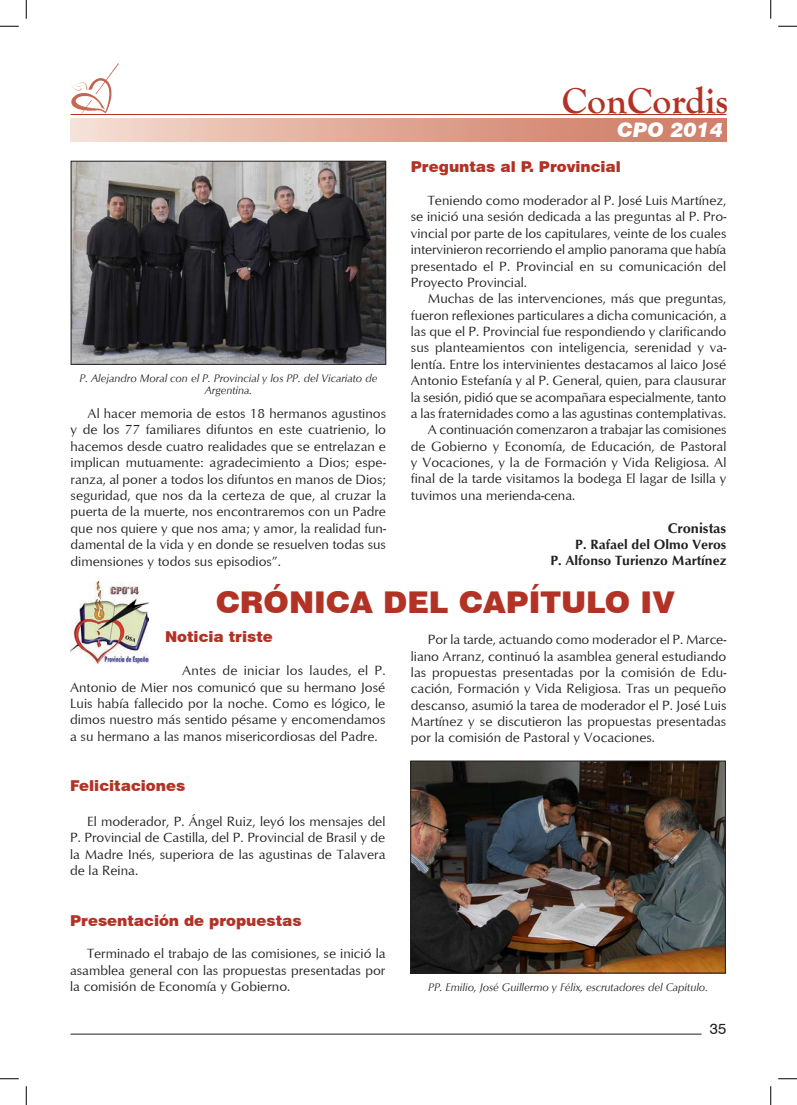
<style>
.page{position:relative;width:797px;height:1105px;background:#fff}
.page>*{position:absolute;margin:0;border:0;box-sizing:border-box;transform-origin:0 0}
.t1{font:700 37.5px "Goudy Old Style T";color:#b23326}
.TITULO{font:900 30px "Swiss 721 BT";color:#b23326}
.Subtítulo_1{font:italic 900 20px "Swiss 721 BT";color:#fff}
.ENTRADILLAS_ROJAS{font:900 15px "Swiss 721 BT";color:#b23326}
.t2{font:15px "Swiss 721 BT";color:#231f20}
.AUTOR{font:700 14.38px "Optimum";color:#231f20}
.GENERAL{font:13.75px/16.4px "Optimum";color:#231f20;text-align:justify}
.AUTOR-2{font:700 13.75px "Optimum";color:#231f20}
.PIE_FOTO{font:italic 11.25px/12.5px "Optimum";color:#231f20;text-align:center}
</style>
<div class="page">
<hr style="left:71px;top:1034px;width:630px;height:1px;background:#231f20">
<hr style="left:71px;top:114px;width:655px;height:1px;background:#b23326">
<img style="left:71px;top:63px;width:48px;height:51px">
<img style="left:73px;top:163px;width:311px;height:200px">
<div style="left:71px;top:161px;width:315px;height:204px;border:1px solid #231f20"></div>
<img style="left:412px;top:763px;width:311px;height:208px">
<div style="left:410px;top:761px;width:315px;height:212px;border:1px solid #231f20"></div>
<img style="left:70px;top:581px;width:78px;height:83px">
<svg style="left:0;top:25px;width:19px;height:2px"></svg>
<svg style="left:778px;top:25px;width:19px;height:2px"></svg>
<svg style="left:0;top:1078px;width:19px;height:1px"></svg>
<svg style="left:778px;top:1078px;width:19px;height:1px"></svg>
<svg style="left:25px;top:0;width:2px;height:19px"></svg>
<svg style="left:25px;top:1086px;width:2px;height:19px"></svg>
<svg style="left:770px;top:0;width:1px;height:19px"></svg>
<svg style="left:770px;top:1086px;width:1px;height:19px"></svg>
<p class="t1" style="left:562px;top:80px;width:168px">ConCordis</p>
<p class="PIE_FOTO" style="left:79px;top:372px;width:299px">P. Alejandro Moral con el P. Provincial y los PP. del Vicariato de<br>Argentina.</p>
<p class="GENERAL" style="left:71px;top:405px;width:317px;text-indent:17px">Al hacer memoria de estos 18 hermanos agustinos y de los 77 familiares difuntos en este cuatrienio, lo hacemos desde cuatro realidades que se entrelazan e implican mutuamente: agradecimiento a Dios; espe&shy;ranza, al poner a todos los difuntos en manos de Dios; seguridad, que nos da la certeza de que, al cruzar la puerta de la muerte, nos encontraremos con un Padre que nos quiere y que nos ama; y amor, la realidad fun&shy;damental de la vida y en donde se resuelven todas sus dimensiones y todos sus episodios”.</p>
<p class="Subtítulo_1" style="left:617px;top:118px;width:107px">CPO 2014</p>
<p class="ENTRADILLAS_ROJAS" style="left:411px;top:158px;width:212px">Preguntas al P. Provincial</p>
<p class="GENERAL" style="left:411px;top:192px;width:317px;text-indent:17px">Teniendo como moderador al P. José Luis Martínez, se inició una sesión dedicada a las preguntas al P. Pro&shy;vincial por parte de los capitulares, veinte de los cuales intervinieron recorriendo el amplio panorama que había presentado el P. Provincial en su comunicación del Proyecto Provincial.</p>
<p class="GENERAL" style="left:411px;top:290px;width:317px;text-indent:17px">Muchas de las intervenciones, más que preguntas, fueron reflexiones particulares a dicha comunicación, a las que el P. Provincial fue respondiendo y clarificando sus planteamientos con inteligencia, serenidad y va&shy;lentía. Entre los intervinientes destacamos al laico José Antonio Estefanía y al P. General, quien, para clausurar la sesión, pidió que se acompañara especialmente, tanto a las fraternidades como a las agustinas contemplativas.</p>
<p class="GENERAL" style="left:411px;top:421px;width:317px;text-indent:17px">A continuación comenzaron a trabajar las comisiones de Gobierno y Economía, de Educación, de Pastoral y Vocaciones, y la de Formación y Vida Religiosa. Al final de la tarde visitamos la bodega El lagar de Isilla y tuvimos una merienda-cena.</p>
<p class="AUTOR" style="left:667px;top:519px;width:60px">Cronistas</p>
<p class="AUTOR-2" style="left:575px;top:536px;width:153px">P. Rafael del Olmo Veros</p>
<p class="AUTOR-2" style="left:550px;top:553px;width:177px">P. Alfonso Turienzo Martínez</p>
<p class="TITULO" style="left:216px;top:584px;width:461px">CRÓNICA DEL CAPÍTULO IV</p>
<p class="ENTRADILLAS_ROJAS" style="left:165px;top:628px;width:109px">Noticia triste</p>
<p class="GENERAL" style="left:70px;top:662px;width:317px;text-indent:112px">Antes de iniciar los laudes, el P.<br>Antonio de Mier nos comunicó que su hermano José Luis había fallecido por la noche. Como es lógico, le dimos nuestro más sentido pésame y encomendamos a su hermano a las manos misericordiosas del Padre.</p>
<p class="ENTRADILLAS_ROJAS" style="left:70px;top:777px;width:117px">Felicitaciones</p>
<p class="GENERAL" style="left:70px;top:812px;width:317px;text-indent:17px">El moderador, P. Ángel Ruiz, leyó los mensajes del P. Provincial de Castilla, del P. Provincial de Brasil y de la Madre Inés, superiora de las agustinas de Talavera de la Reina.</p>
<p class="ENTRADILLAS_ROJAS" style="left:70px;top:911px;width:233px">Presentación de propuestas</p>
<p class="GENERAL" style="left:70px;top:945px;width:317px;text-indent:17px">Terminado el trabajo de las comisiones, se inició la asamblea general con las propuestas presentadas por la comisión de Economía y Gobierno.</p>
<p class="GENERAL" style="left:411px;top:631px;width:317px;text-indent:17px">Por la tarde, actuando como moderador el P. Marce&shy;liano Arranz, continuó la asamblea general estudiando las propuestas presentadas por la comisión de Edu&shy;cación, Formación y Vida Religiosa. Tras un pequeño descanso, asumió la tarea de moderador el P. José Luis Martínez y se discutieron las propuestas presentadas por la comisión de Pastoral y Vocaciones.</p>
<p class="PIE_FOTO" style="left:428px;top:980px;width:281px">PP. Emilio, José Guillermo y Félix, escrutadores del Capítulo.</p>
<p class="t2" style="left:710px;top:1019px;width:18px">35</p>
</div>
